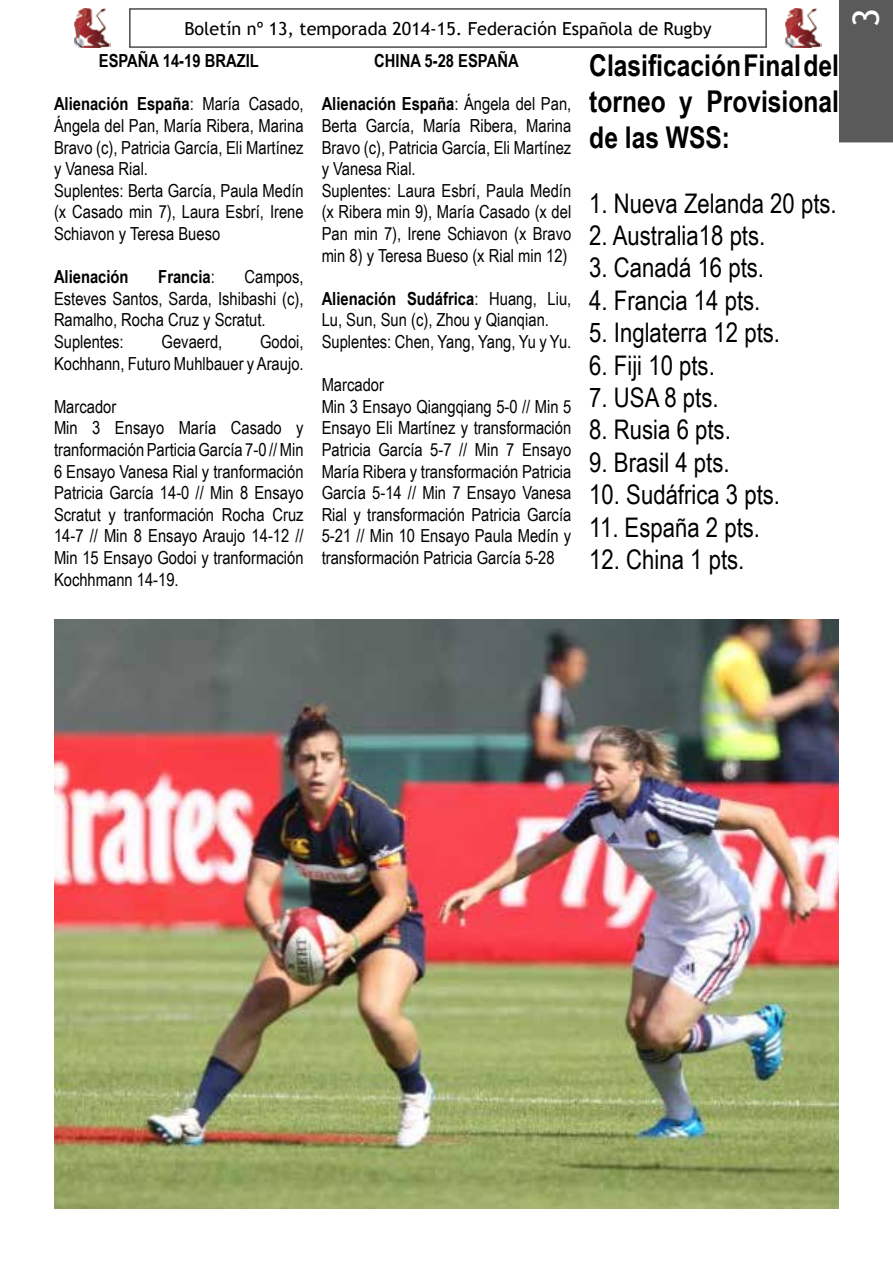
<style>
.page{position:relative;width:893px;height:1263px;background:#fff}
.page>*{position:absolute;margin:0;border:0;box-sizing:border-box;transform-origin:0 0}
.t1{font:36px "Trebuchet MS";color:#fff}
.t2{font:700 30px/36px "Arial Narrow";color:#000;text-align:justify}
.t3{font:27px "Arial Narrow";color:#000}
.t4{font:18px/21.6px "Arial Narrow";color:#000}
.t5{font:18px "Trebuchet MS";color:#000}
.t6{font:700 18px "Arial Narrow";color:#000}
.s1{font-weight:700}
.s2{font-weight:400}
</style>
<div class="page">
<div style="left:840px;top:1px;width:52px;height:141px;background:#5a5a5a"></div>
<img style="left:74px;top:8px;width:36px;height:40px">
<img style="left:786px;top:8px;width:36px;height:40px">
<img style="left:54px;top:619px;width:785px;height:590px">
<p class="t5" style="left:184px;top:18px;width:529px">Boletín nº 13, temporada 2014-15. Federación Española de Rugby</p>
<p class="t6" style="left:99px;top:47px;width:161px">ESPAÑA 14-19 BRAZIL</p>
<p class="t4" style="left:54px;top:92px;width:251px"><span class="s1">Alienación España</span>: María Casado,<br>Ángela del Pan, María Ribera, Marina<br>Bravo (c), Patricia García, Eli Martínez y Vanesa Rial.<br>Suplentes: Berta García, Paula Medín (x Casado min 7), Laura Esbrí, Irene<br>Schiavon y Teresa Bueso</p>
<p class="t6" style="left:54px;top:263px;width:76px">Alienación</p>
<p class="t6" style="left:158px;top:263px;width:58px">Francia<span class="s2">:</span></p>
<p class="t4" style="left:54px;top:265px;width:251px;text-indent:191px">Campos,<br>Esteves Santos, Sarda, Ishibashi (c),<br>Ramalho, Rocha Cruz y Scratut.<br>Suplentes:</p>
<p class="t4" style="left:54px;top:330px;width:251px;text-align:right">Godoi,<br>Kochhann, Futuro Muhlbauer y Araujo.</p>
<p class="t4" style="left:54px;top:395px;width:251px">Marcador<br>Min 3 Ensayo María Casado y tranformación Particia García 7-0 // Min<br>6 Ensayo Vanesa Rial y tranformación<br>Patricia García 14-0 // Min 8 Ensayo<br>Scratut y tranformación Rocha Cruz<br>14-7 // Min 8 Ensayo Araujo 14-12 //<br>Min 15 Ensayo Godoi y tranformación<br>Kochhmann 14-19.</p>
<p class="t4" style="left:162px;top:330px;width:62px">Gevaerd,</p>
<p class="t6" style="left:374px;top:47px;width:146px">CHINA 5-28 ESPAÑA</p>
<p class="t4" style="left:322px;top:92px;width:251px"><span class="s1">Alienación España</span>: Ángela del Pan, Berta García, María Ribera, Marina Bravo (c), Patricia García, Eli Martínez y Vanesa Rial.<br>Suplentes: Laura Esbrí, Paula Medín (x Ribera min 9), María Casado (x del Pan min 7), Irene Schiavon (x Bravo min 8) y Teresa Bueso (x Rial min 12)</p>
<p class="t4" style="left:322px;top:287px;width:251px"><span class="s1">Alienación Sudáfrica</span>: Huang, Liu,<br>Lu, Sun, Sun (c), Zhou y Qianqian.<br>Suplentes: Chen, Yang, Yang, Yu y Yu.</p>
<p class="t4" style="left:322px;top:373px;width:251px">Marcador<br>Min 3 Ensayo Qiangqiang 5-0 // Min 5<br>Ensayo Eli Martínez y transformación Patricia García 5-7 // Min 7 Ensayo María Ribera y transformación Patricia García 5-14 // Min 7 Ensayo Vanesa Rial y transformación Patricia García 5-21 // Min 10 Ensayo Paula Medín y transformación Patricia García 5-28</p>
<h2 class="t2" style="left:589px;top:46px;width:251px">Clasificación Final del torneo y Provisional de las WSS:</h2>
<h3 class="t3" style="left:589px;top:183px;width:249px">1. Nueva Zelanda 20 pts.</h3>
<h3 class="t3" style="left:589px;top:216px;width:178px">2. Australia18 pts.</h3>
<h3 class="t3" style="left:589px;top:248px;width:176px">3. Canadá 16 pts.</h3>
<h3 class="t3" style="left:589px;top:281px;width:173px">4. Francia 14 pts.</h3>
<h3 class="t3" style="left:589px;top:313px;width:192px">5. Inglaterra 12 pts.</h3>
<h3 class="t3" style="left:589px;top:345px;width:127px">6. Fiji 10 pts.</h3>
<h3 class="t3" style="left:589px;top:378px;width:131px">7. USA 8 pts.</h3>
<h3 class="t3" style="left:589px;top:410px;width:143px">8. Rusia 6 pts.</h3>
<h3 class="t3" style="left:589px;top:443px;width:142px">9. Brasil 4 pts.</h3>
<h3 class="t3" style="left:589px;top:475px;width:192px">10. Sudáfrica 3 pts.</h3>
<h3 class="t3" style="left:589px;top:507px;width:172px">11. España 2 pts.</h3>
<h3 class="t3" style="left:589px;top:540px;width:157px">12. China 1 pts.</h3>
<h1 class="t1" style="left:845px;top:27px;width:20px;rotate:-90deg">3</h1>
</div>
